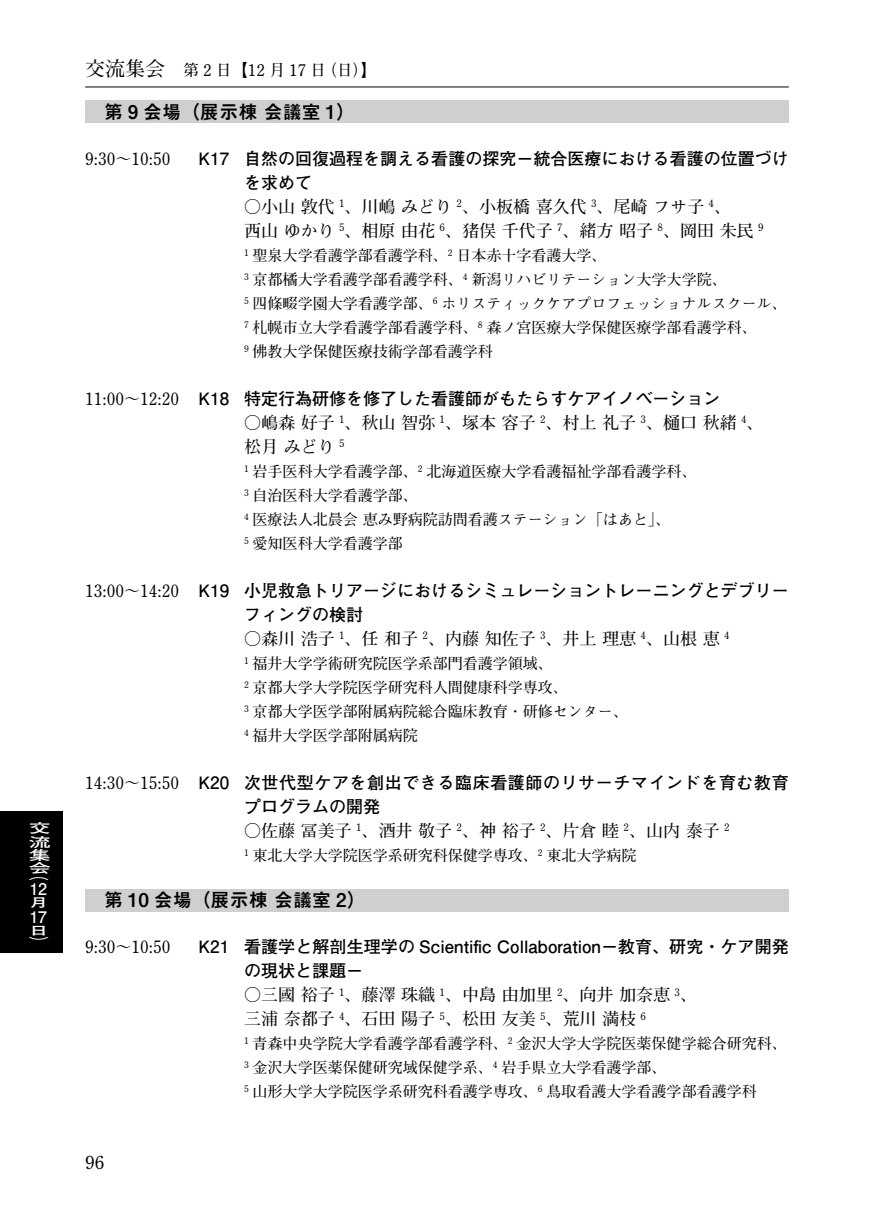
<style>
.page{position:relative;width:874px;height:1225px;background:#fff}
.page>*{position:absolute;margin:0;border:0;box-sizing:border-box;transform-origin:0 0}
.t1{font:700 19px "Mi Go MB1 Std De";color:#000}
.t2{font:700 18px "Futo Min A101 Pro";color:#000}
.t3{font:700 17px/24px "Futo Min A101 Pro";color:#000}
.t4{font:700 17px/24px "Futo Go B101 Pro";color:#000}
.t5{font:700 17px/24px "Futo Go B101 Pro";letter-spacing:.035em;color:#000}
.t6{font:700 17px "Futo Min A101 Pro";color:#000;scale:.95 1}
.t7{font:700 16px "Futo Min A101 Pro";color:#000}
.t8{font:700 16px "Futo Go B101 Pro";color:#fff}
.t9{font:700 15px/24px "Futo Min A101 Pro";color:#000}
.t10{font:700 13.2px/13.2px "Futo Go B101 Pro";color:#fff;text-align:justify;scale:1.67 1}
.t11{font:700 12px/12px "Futo Go B101 Pro";color:#fff;scale:1.67 1}
.s1{font-size:20px}
.s2{font-family:"Futo Min A101 Pro"}
.s3{font-family:"Koz Min Pr 6 N";font-weight:500}
</style>
<div class="page">
<div style="left:0;top:811px;width:62px;height:141px;background:#000"></div>
<hr style="left:85px;top:86px;width:703px;height:1px;background:#000">
<div style="left:85px;top:889px;width:703px;height:23px;background:#cfcfcf"></div>
<div style="left:85px;top:100px;width:703px;height:23px;background:#cfcfcf"></div>
<p class="t10" style="left:29px;top:820px;width:15px">交流集会</p>
<p class="t11" style="left:29px;top:867px;width:13px">（</p>
<p class="t8" style="left:29px;top:876px;width:19px">12</p>
<p class="t11" style="left:29px;top:895px;width:13px">月</p>
<p class="t8" style="left:29px;top:904px;width:19px">17</p>
<p class="t11" style="left:29px;top:923px;width:13px">日）</p>
<p class="t7" style="left:85px;top:57px;width:293px"><span class="s1">交流集会</span> 第 2 日【12 月 17 日（日）】</p>
<p class="t1" style="left:104px;top:97px;width:252px">第 9 会場（展示棟会議室 1）</p>
<p class="t6" style="left:85px;top:145px;width:91px">9:30〜10:50</p>
<p class="t4" style="left:244px;top:144px;width:546px;text-indent:-45px">K17 自然の回復過程を調える看護の探究−統合医療における看護の位置づけを求めて</p>
<p class="t3" style="left:244px;top:192px;width:520px">○小山敦代 <sup>1</sup>、川嶋みどり <sup>2</sup>、小板橋喜久代 <sup>3</sup>、尾崎フサ子 <sup>4</sup>、<br>西山ゆかり <sup>5</sup>、相原由花 <sup>6</sup>、猪俣千代子 <sup>7</sup>、緒方昭子 <sup>8</sup>、岡田朱民 <sup>9</sup></p>
<p class="t9" style="left:244px;top:241px;width:544px"><sup>1</sup> 聖泉大学看護学部看護学科、<sup>2</sup> 日本赤十字看護大学、<br><sup>3</sup> 京都橘大学看護学部看護学科、<sup>4</sup> 新潟リハビリテーション大学大学院、<br><sup>5</sup> 四條畷学園大学看護学部、<sup>6</sup> ホリスティックケアプロフェッショナルスクール、<sup>7</sup> 札幌市立大学看護学部看護学科、<sup>8</sup> 森ノ宮医療大学保健医療学部看護学科、<br><sup>9</sup> 佛教大学保健医療技術学部看護学科</p>
<p class="t4" style="left:85px;top:384px;width:636px"><span class="s2">11:00〜12:20</span> K18 特定行為研修を修了した看護師がもたらすケアイノベーション</p>
<p class="t3" style="left:244px;top:408px;width:520px">○嶋森好子 <sup>1</sup>、秋山智弥 <sup>1</sup>、塚本容子 <sup>2</sup>、村上礼子 <sup>3</sup>、<span class="s3">樋</span>口秋緒 <sup>4</sup>、松月みどり <sup>5</sup></p>
<p class="t9" style="left:244px;top:457px;width:454px"><sup>1</sup> 岩手医科大学看護学部、<sup>2</sup> 北海道医療大学看護福祉学部看護学科、<br><sup>3</sup> 自治医科大学看護学部、<br><sup>4</sup> 医療法人北晨会恵み野病院訪問看護ステーション「はあと」、<br><sup>5</sup> 愛知医科大学看護学部</p>
<p class="t4" style="left:244px;top:576px;width:546px;text-indent:-159px"><span class="s2">13:00〜14:20</span> K19 小児救急トリアージにおけるシミュレーショントレーニングとデブリーフィングの検討</p>
<p class="t3" style="left:244px;top:624px;width:486px">○森川浩子 <sup>1</sup>、任和子 <sup>2</sup>、内藤知佐子 <sup>3</sup>、井上理恵 <sup>4</sup>、山根恵 <sup>4</sup></p>
<p class="t9" style="left:244px;top:649px;width:385px"><sup>1</sup> 福井大学学術研究院医学系部門看護学領域、<br><sup>2</sup> 京都大学大学院医学研究科人間健康科学専攻、<br><sup>3</sup> 京都大学医学部附属病院総合臨床教育・研修センター、<br><sup>4</sup> 福井大学医学部附属病院</p>
<p class="t5" style="left:244px;top:768px;width:546px;text-indent:-159px"><span class="s2">14:30〜15:50</span> K20 次世代型ケアを創出できる臨床看護師のリサーチマインドを育む教育プログラムの開発</p>
<p class="t3" style="left:244px;top:816px;width:486px">○佐藤冨美子 <sup>1</sup>、酒井敬子 <sup>2</sup>、神裕子 <sup>2</sup>、片倉睦 <sup>2</sup>、山内泰子 <sup>2</sup></p>
<p class="t9" style="left:244px;top:841px;width:394px"><sup>1</sup> 東北大学大学院医学系研究科保健学専攻、<sup>2</sup> 東北大学病院</p>
<p class="t1" style="left:104px;top:885px;width:263px">第 10 会場（展示棟会議室 2）</p>
<p class="t6" style="left:85px;top:933px;width:91px">9:30〜10:50</p>
<p class="t4" style="left:244px;top:932px;width:546px;text-indent:-45px">K21 看護学と解剖生理学の Scientific Collaboration−教育、研究・ケア開発の現状と課題−</p>
<p class="t3" style="left:244px;top:980px;width:454px">○三國裕子 <sup>1</sup>、藤澤珠織 <sup>1</sup>、中島由加里 <sup>2</sup>、向井加奈恵 <sup>3</sup>、三浦奈都子 <sup>4</sup>、石田陽子 <sup>5</sup>、松田友美 <sup>5</sup>、荒川満枝 <sup>6</sup></p>
<p class="t9" style="left:244px;top:1029px;width:544px"><sup>1</sup> 青森中央学院大学看護学部看護学科、<sup>2</sup> 金沢大学大学院医薬保健学総合研究科、<br><sup>3</sup> 金沢大学医薬保健研究域保健学系、<sup>4</sup> 岩手県立大学看護学部、<br><sup>5</sup> 山形大学大学院医学系研究科看護学専攻、<sup>6</sup> 鳥取看護大学看護学部看護学科</p>
<p class="t2" style="left:85px;top:1148px;width:21px">96</p>
</div>
